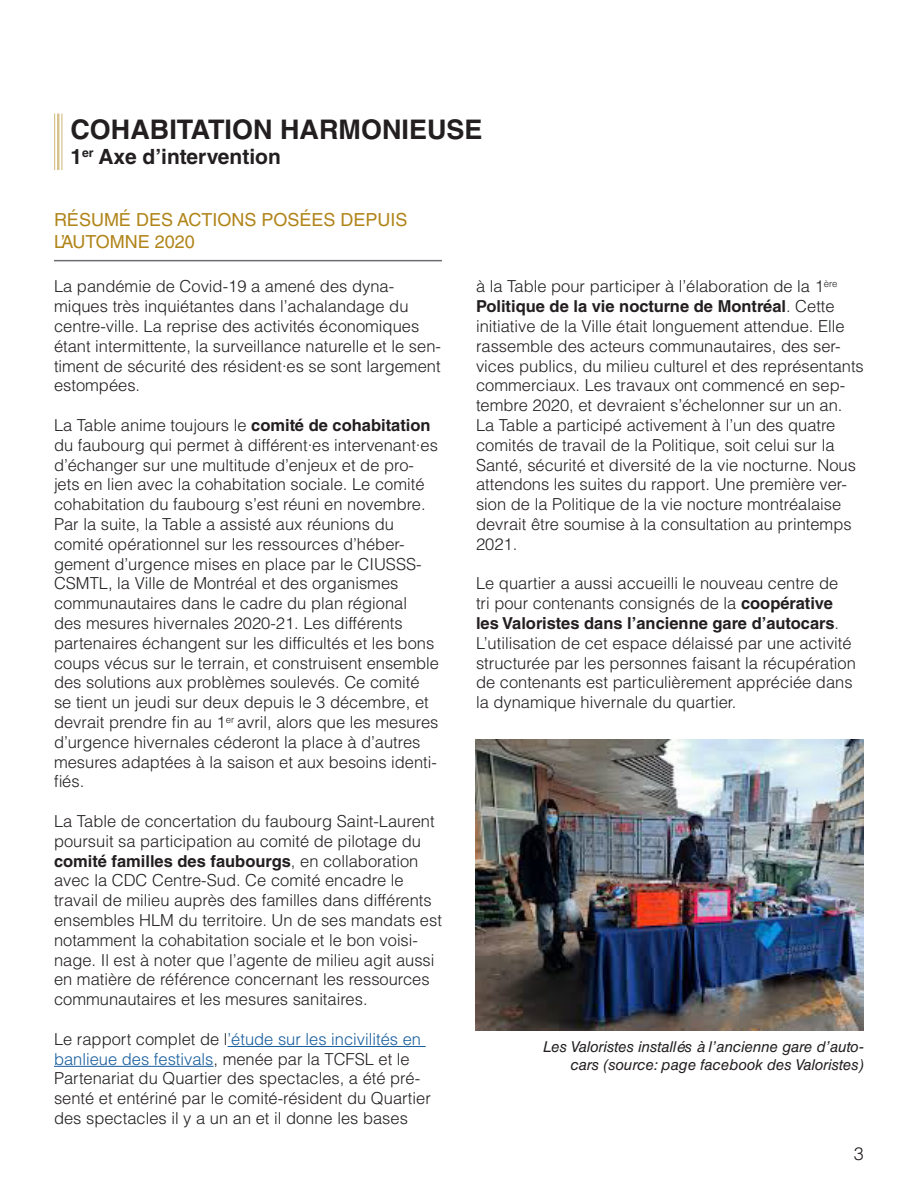
<style>
.page{position:relative;width:918px;height:1188px;background:#fff}
.page>*{position:absolute;margin:0;border:0;box-sizing:border-box;transform-origin:0 0}
.t1{font:700 27px "Helvetica LT Std";color:#231f20}
.t2{font:700 21px "Helvetica LT Std";color:#231f20}
.t3{font:18px/21.6px "Helvetica LT Std";color:#b1851a}
.t4{font:300 18px "Helvetica LT Std";color:#231f20}
.t5{font:300 16.5px/19.8px "Helvetica LT Std";color:#231f20}
.t6{font:italic 15px/18px "Helvetica LT Std";color:#231f20;text-align:right}
.s1{font-weight:700}
.s2{color:#175d9e}
</style>
<div class="page">
<hr style="left:61px;top:114px;width:2px;height:56px;background:#b1851a">
<hr style="left:57px;top:114px;width:2px;height:56px;background:#b1851a">
<hr style="left:54px;top:114px;width:1px;height:56px;background:#b1851a">
<hr style="left:54px;top:260px;width:388px;height:1px;background:#6c6d70">
<hr style="left:228px;top:1046px;width:198px;height:1px;background:#175d9e">
<hr style="left:54px;top:1066px;width:160px;height:1px;background:#175d9e">
<img style="left:476px;top:740px;width:388px;height:291px">
<h1 class="t1" style="left:70px;top:113px;width:414px">COHABITATION HARMONIEUSE</h1>
<p class="t2" style="left:70px;top:144px;width:212px">1<sup>er</sup> Axe d’intervention</p>
<p class="t3" style="left:54px;top:209px;width:355px">RÉSUMÉ DES ACTIONS POSÉES DEPUIS<br>L’AUTOMNE 2020</p>
<p class="t5" style="left:54px;top:277px;width:389px">La pandémie de Covid-19 a amené des dyna&shy;miques très inquiétantes dans l’achalandage du centre-ville. La reprise des activités économiques étant intermittente, la surveillance naturelle et le sen&shy;timent de sécurité des résident·es se sont largement estompées.</p>
<p class="t5" style="left:54px;top:415px;width:387px">La Table anime toujours le <span class="s1">comité de cohabitation </span>du faubourg qui permet à différent·es intervenant·es d’échanger sur une multitude d’enjeux et de pro&shy;jets en lien avec la cohabitation sociale. Le comité cohabitation du faubourg s’est réuni en novembre.<br>Par la suite, la Table a assisté aux réunions du comité opérationnel sur les ressources d’héber&shy;gement d’urgence mises en place par le CIUSSS-CSMTL, la Ville de Montréal et des organismes communautaires dans le cadre du plan régional<br>des mesures hivernales 2020-21. Les différents partenaires échangent sur les difficultés et les bons coups vécus sur le terrain, et construisent ensemble des solutions aux problèmes soulevés. Ce comité se tient un jeudi sur deux depuis le 3 décembre, et devrait prendre fin au 1<sup>er</sup> avril, alors que les mesures d’urgence hivernales céderont la place à d’autres mesures adaptées à la saison et aux besoins identi&shy;fiés.</p>
<p class="t5" style="left:54px;top:811px;width:389px">La Table de concertation du faubourg Saint-Laurent poursuit sa participation au comité de pilotage du <span class="s1">comité familles des faubourgs</span>, en collaboration avec la CDC Centre-Sud. Ce comité encadre le travail de milieu auprès des familles dans différents ensembles HLM du territoire. Un de ses mandats est notamment la cohabitation sociale et le bon voisi&shy;nage. Il est à noter que l’agente de milieu agit aussi en matière de référence concernant les ressources communautaires et les mesures sanitaires.</p>
<p class="t5" style="left:54px;top:1029px;width:378px">Le rapport complet de l<span class="s2">’étude sur les incivilités en banlieue des festivals</span>, menée par la TCFSL et le Partenariat du Quartier des spectacles, a été pré&shy;senté et entériné par le comité-résident du Quartier des spectacles il y a un an et il donne les bases</p>
<p class="t6" style="left:543px;top:1038px;width:322px">Les Valoristes installés à l’ancienne gare d’auto&shy;cars (source: page facebook des Valoristes)</p>
<p class="t5" style="left:476px;top:277px;width:389px">à la Table pour participer à l’élaboration de la 1<sup>ère </sup><span class="s1">Politique de la vie nocturne de Montréal</span>. Cette initiative de la Ville était longuement attendue. Elle rassemble des acteurs communautaires, des ser&shy;vices publics, du milieu culturel et des représentants commerciaux. Les travaux ont commencé en sep&shy;tembre 2020, et devraient s’échelonner sur un an.<br>La Table a participé activement à l’un des quatre comités de travail de la Politique, soit celui sur la Santé, sécurité et diversité de la vie nocturne. Nous attendons les suites du rapport. Une première ver&shy;sion de la Politique de la vie nocture montréalaise devrait être soumise à la consultation au printemps 2021.</p>
<p class="t5" style="left:476px;top:574px;width:381px">Le quartier a aussi accueilli le nouveau centre de tri pour contenants consignés de la <span class="s1">coopérative les Valoristes dans l’ancienne gare d’autocars</span>.<br>L’utilisation de cet espace délaissé par une activité structurée par les personnes faisant la récupération de contenants est particulièrement appréciée dans la dynamique hivernale du quartier.</p>
<p class="t4" style="left:854px;top:1142px;width:12px">3</p>
</div>
